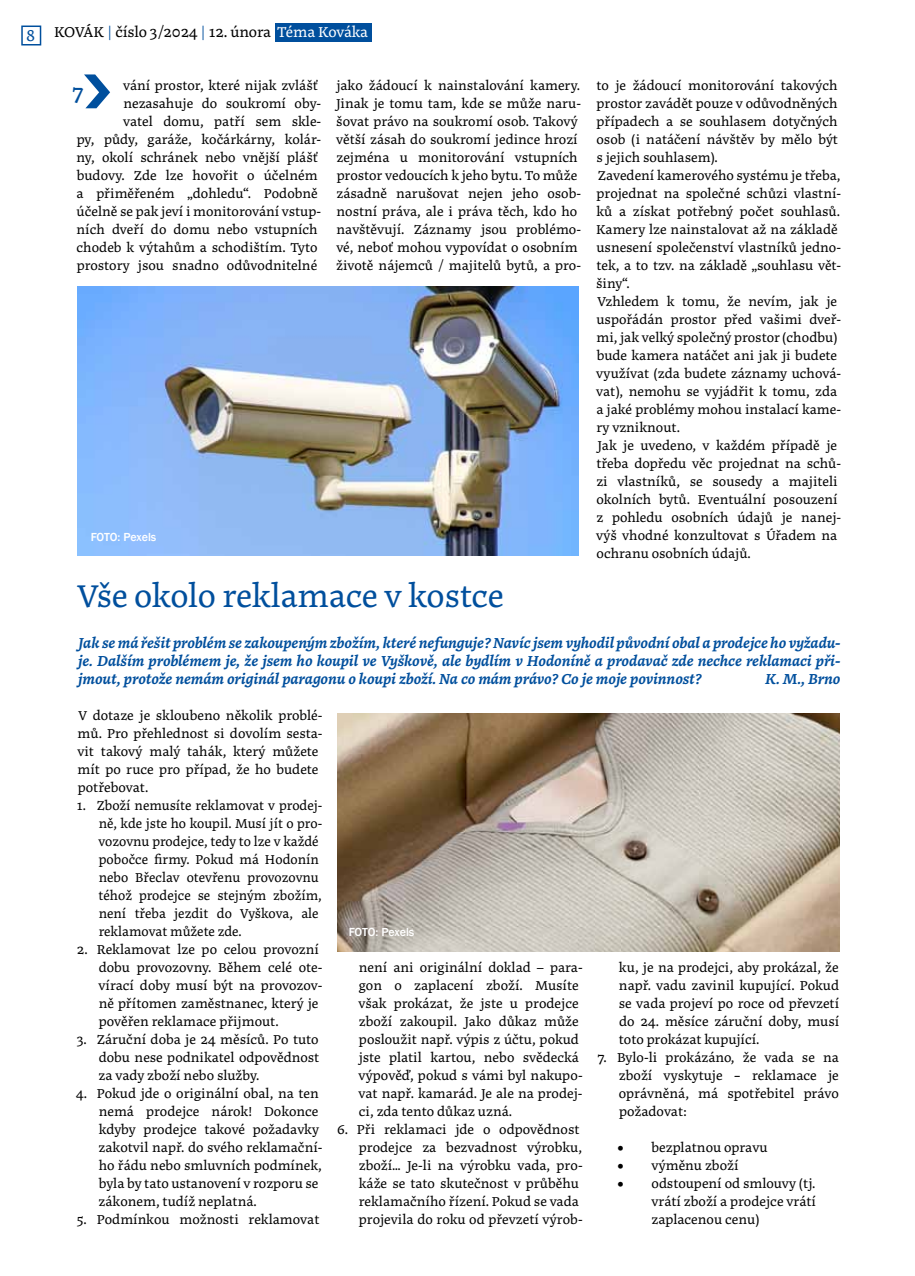
<style>
.page{position:relative;width:915px;height:1276px;background:#fff}
.page>*{position:absolute;margin:0;border:0;box-sizing:border-box;transform-origin:0 0}
.t1{font:33px "Noort";letter-spacing:-.01em;color:#004f9d}
.t2{font:21px "Noort";color:#004f9d}
.t3{font:italic 600 15px/18px "Noort";letter-spacing:-.01em;color:#004f9d;text-align:justify}
.t4{font:15px "Noort";letter-spacing:-.01em;color:#000}
.t5{font:15px "Noort";letter-spacing:-.015em;color:#fff}
.t6{font:13.5px/18px "Noort";color:#000}
.t7{font:500 12px "Franklin Gothic";letter-spacing:-.01em;color:#fff}
.s1{font-size:16.5px;color:#004f9d}
.s2{color:#004f9d}
.s3{color:#fff}
</style>
<div class="page">
<div style="left:21px;top:26px;width:20px;height:19px;border:2px solid #004f9d"></div>
<svg style="left:84px;top:74px;width:26px;height:34px"></svg>
<div style="left:274px;top:23px;width:97px;height:19px;background:#004f9d"></div>
<img style="left:77px;top:286px;width:501px;height:270px">
<img style="left:337px;top:713px;width:501px;height:238px">
<p class="t4" style="left:26px;top:23px;width:294px"><span class="s1">8</span> KOVÁK <span class="s2">|</span> číslo 3/2024 <span class="s2">|</span> 12. února <span class="s3">Servis</span></p>
<p class="t5" style="left:277px;top:23px;width:92px">Téma Kováka</p>
<p class="t6" style="left:76px;top:76px;width:246px;text-align:right">vání prostor, které nijak zvlášť nezasahuje do soukromí oby-<br>vatel domu, patří sem skle-<br>py, půdy, garáže, kočárkárny, kolár&shy;ny, okolí schránek nebo vnější plášť budovy. Zde lze hovořit o účelném a přiměřeném „dohledu“. Podobně účelně se pak jeví i monitorování vstup&shy;ních dveří do domu nebo vstupních chodeb k výtahům a schodištím. Tyto prostory jsou snadno odůvodnitelné</p>
<p class="t6" style="left:336px;top:76px;width:246px">jako žádoucí k nainstalování kamery.<br>Jinak je tomu tam, kde se může naru&shy;šovat právo na soukromí osob. Takový větší zásah do soukromí jedince hrozí zejména u monitorování vstupních prostor vedoucích k jeho bytu. To může zásadně narušovat nejen jeho osob&shy;nostní práva, ale i práva těch, kdo ho navštěvují. Záznamy jsou problémo&shy;vé, neboť mohou vypovídat o osobním životě nájemců / majitelů bytů, a pro-</p>
<p class="t6" style="left:596px;top:76px;width:246px">to je žádoucí monitorování takových prostor zavádět pouze v odůvodněných případech a se souhlasem dotyčných osob (i natáčení návštěv by mělo být s jejich souhlasem).<br>Zavedení kamerového systému je třeba, projednat na společné schůzi vlastní&shy;ků a získat potřebný počet souhlasů.<br>Kamery lze nainstalovat až na základě usnesení společenství vlastníků jedno&shy;tek, a to tzv. na základě „souhlasu vět&shy;šiny“.<br>Vzhledem k tomu, že nevím, jak je uspořádán prostor před vašimi dveř&shy;mi, jak velký společný prostor (chodbu) bude kamera natáčet ani jak ji budete využívat (zda budete záznamy uchová&shy;vat), nemohu se vyjádřit k tomu, zda a jaké problémy mohou instalací kame&shy;ry vzniknout.<br>Jak je uvedeno, v každém případě je třeba dopředu věc projednat na schů&shy;zi vlastníků, se sousedy a majiteli okolních bytů. Eventuální posouzení z pohledu osobních údajů je nanej&shy;výš vhodné konzultovat s Úřadem na ochranu osobních údajů.</p>
<h2 class="t2" style="left:72px;top:80px;width:13px">7</h2>
<p class="t7" style="left:91px;top:529px;width:67px">FOTO: Pexels</p>
<h1 class="t1" style="left:77px;top:576px;width:428px">Vše okolo reklamace v kostce</h1>
<p class="t3" style="left:78px;top:634px;width:763px">Jak se má řešit problém se zakoupeným zbožím, které nefunguje? Navíc jsem vyhodil původní obal a prodejce ho vyžadu&shy;je. Dalším problémem je, že jsem ho koupil ve Vyškově, ale bydlím v Hodoníně a prodavač zde nechce reklamaci při&shy;jmout, protože nemám originál paragonu o koupi zboží. Na co mám právo? Co je moje povinnost?</p>
<p class="t3" style="left:764px;top:670px;width:77px">K. M., Brno</p>
<p class="t6" style="left:77px;top:706px;width:246px">V dotaze je skloubeno několik problé&shy;mů. Pro přehlednost si dovolím sesta&shy;vit takový malý tahák, který můžete mít po ruce pro případ, že ho budete potřebovat.</p>
<p class="t6" style="left:98px;top:796px;width:225px;text-indent:-22px">1. Zboží nemusíte reklamovat v prodej&shy;ně, kde jste ho koupil. Musí jít o pro&shy;vozovnu prodejce, tedy to lze v každé pobočce firmy. Pokud má Hodonín nebo Břeclav otevřenu provozovnu téhož prodejce se stejným zbožím, není třeba jezdit do Vyškova, ale reklamovat můžete zde.</p>
<p class="t6" style="left:98px;top:940px;width:225px;text-indent:-22px">2. Reklamovat lze po celou provozní dobu provozovny. Během celé ote&shy;vírací doby musí být na provozov&shy;ně přítomen zaměstnanec, který je pověřen reklamace přijmout.</p>
<p class="t6" style="left:99px;top:1030px;width:222px;text-align:justify;text-indent:-22px">3. Záruční doba je 24 měsíců. Po tuto dobu nese podnikatel odpovědnost za vady zboží nebo služby.</p>
<p class="t6" style="left:99px;top:1084px;width:225px;text-indent:-23px">4. Pokud jde o originální obal, na ten nemá prodejce nárok! Dokonce kdyby prodejce takové požadavky zakotvil např. do svého reklamační&shy;ho řádu nebo smluvních podmínek, byla by tato ustanovení v rozporu se zákonem, tudíž neplatná.</p>
<p class="t6" style="left:77px;top:1210px;width:244px">5. Podmínkou možnosti reklamovat</p>
<p class="t7" style="left:348px;top:925px;width:67px">FOTO: Pexels</p>
<p class="t6" style="left:358px;top:958px;width:225px">není ani originální doklad – para&shy;gon o zaplacení zboží. Musíte však prokázat, že jste u prodejce zboží zakoupil. Jako důkaz může posloužit např. výpis z účtu, pokud jste platil kartou, nebo svědecká výpověď, pokud s vámi byl nakupo&shy;vat např. kamarád. Je ale na prodej&shy;ci, zda tento důkaz uzná.</p>
<p class="t6" style="left:358px;top:1120px;width:225px;text-indent:-21px">6. Při reklamaci jde o odpovědnost prodejce za bezvadnost výrobku, zboží… Je-li na výrobku vada, pro&shy;káže se tato skutečnost v průběhu reklamačního řízení. Pokud se vada projevila do roku od převzetí výrob-</p>
<p class="t6" style="left:618px;top:958px;width:222px;text-align:justify">ku, je na prodejci, aby prokázal, že např. vadu zavinil kupující. Pokud se vada projeví po roce od převzetí do 24. měsíce záruční doby, musí toto prokázat kupující.</p>
<p class="t6" style="left:618px;top:1048px;width:221px;text-align:justify;text-indent:-21px">7. Bylo-li prokázáno, že vada se na zboží vyskytuje - reklamace je oprávněná, má spotřebitel právo požadovat:</p>
<p class="t6" style="left:616px;top:1138px;width:152px">• bezplatnou opravu</p>
<p class="t6" style="left:616px;top:1156px;width:123px">• výměnu zboží</p>
<p class="t6" style="left:651px;top:1174px;width:166px;text-align:justify;text-indent:-35px">• odstoupení od smlouvy (tj. vrátí zboží a prodejce vrátí zaplacenou cenu)</p>
</div>
